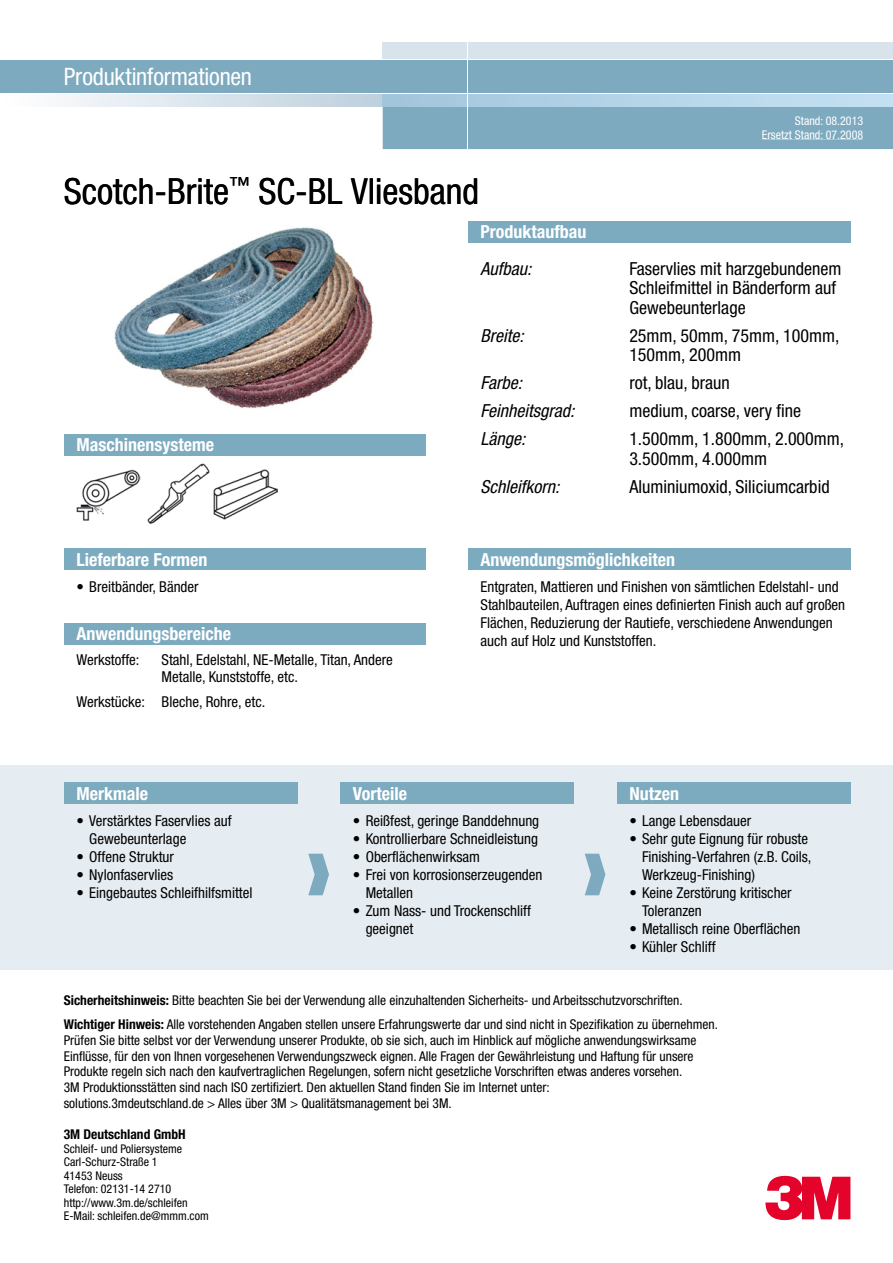
<style>
.page{position:relative;width:893px;height:1263px;background:#fff}
.page>*{position:absolute;margin:0;border:0;box-sizing:border-box;transform-origin:0 0}
.t1{font:condensed 36px "Helvetica Neue LT Pro";color:#000}
.t2{font:condensed 24px "Helvetica Neue LT Pro";letter-spacing:-.005em;color:#fff}
.t3{font:condensed 18px/19.5px "Helvetica Neue LT Pro";color:#000}
.t4{font:700 condensed 18px "Helvetica Neue LT Pro";color:#fff}
.t5{font:italic condensed 18px "Helvetica Neue LT Pro";color:#000}
.t6{font:condensed 15px/18px "Helvetica Neue LT Pro";color:#000}
.t7{font:condensed 13.5px/15.8px "Helvetica Neue LT Pro";color:#000}
.t8{font:700 condensed 13.5px "Helvetica Neue LT Pro";color:#000}
.t9{font:condensed 12px/13.5px "Helvetica Neue LT Pro";color:#000}
.t10{font:condensed 12px/14.4px "Helvetica Neue LT Pro";color:#fff;text-align:right}
.s1{font-weight:700}
</style>
<div class="page">
<div style="left:0;top:60px;width:893px;height:34px;background:#7eaac0"></div>
<div style="left:383px;top:43px;width:510px;height:17px;background:#d9e3eb"></div>
<svg style="left:63px;top:94px;width:320px;height:12px;background:#d8e2ea"></svg>
<div style="left:383px;top:106px;width:510px;height:43px;background:#7eaac0"></div>
<svg style="left:383px;top:94px;width:510px;height:12px;background:#b4d3e7"></svg>
<div style="left:795px;top:116px;width:68px;height:9px;background:#7eaac0"></div>
<div style="left:762px;top:130px;width:101px;height:9px;background:#7eaac0"></div>
<hr style="left:0;top:93px;width:893px;height:1px;background:#fff">
<hr style="left:468px;top:43px;width:1px;height:106px;background:#fff">
<hr style="left:0;top:59px;width:893px;height:1px;background:#fff">
<svg style="left:765px;top:1176px;width:85px;height:44px"></svg>
<div style="left:0;top:765px;width:893px;height:204px;background:#e6edf2"></div>
<svg style="left:308px;top:854px;width:21px;height:41px"></svg>
<svg style="left:585px;top:854px;width:20px;height:41px"></svg>
<img style="left:114px;top:227px;width:259px;height:182px">
<div style="left:468px;top:221px;width:382px;height:21px;background:#7caabf"></div>
<div style="left:64px;top:434px;width:361px;height:21px;background:#7caabf"></div>
<img style="left:77px;top:469px;width:63px;height:52px">
<img style="left:147px;top:463px;width:63px;height:61px">
<img style="left:213px;top:469px;width:64px;height:51px">
<div style="left:64px;top:549px;width:361px;height:21px;background:#7caabf"></div>
<div style="left:468px;top:549px;width:382px;height:21px;background:#7caabf"></div>
<div style="left:64px;top:783px;width:234px;height:21px;background:#7caabf"></div>
<div style="left:340px;top:783px;width:234px;height:21px;background:#7caabf"></div>
<div style="left:617px;top:783px;width:233px;height:21px;background:#7caabf"></div>
<div style="left:64px;top:623px;width:361px;height:21px;background:#7caabf"></div>
<h2 class="t2" style="left:64px;top:62px;width:190px">Produktinformationen</h2>
<h1 class="t1" style="left:64px;top:170px;width:417px">Scotch-Brite<sup>™</sup> SC-BL Vliesband</h1>
<p class="t10" style="left:762px;top:113px;width:103px">Stand: 08.2013<br>Ersetzt Stand: 07.2008</p>
<p class="t4" style="left:77px;top:434px;width:139px">Maschinensysteme</p>
<p class="t4" style="left:77px;top:548px;width:132px">Lieferbare Formen</p>
<p class="t6" style="left:77px;top:578px;width:124px">• Breitbänder, Bänder</p>
<p class="t4" style="left:77px;top:623px;width:156px">Anwendungsbereiche</p>
<p class="t6" style="left:77px;top:651px;width:64px">Werkstoffe:</p>
<p class="t6" style="left:162px;top:651px;width:233px;line-height:16.5px">Stahl, Edelstahl, NE-Metalle, Titan, Andere<br>Metalle, Kunststoffe, etc.</p>
<p class="t6" style="left:77px;top:692px;width:190px">Werkstücke: Bleche, Rohre, etc.</p>
<p class="t4" style="left:480px;top:221px;width:107px">Produktaufbau</p>
<p class="t5" style="left:480px;top:258px;width:52px">Aufbau:</p>
<p class="t3" style="left:629px;top:258px;width:214px">Faservlies mit harzgebundenem<br>Schleifmittel in Bänderform auf<br>Gewebeunterlage</p>
<p class="t5" style="left:480px;top:325px;width:45px">Breite:</p>
<p class="t3" style="left:629px;top:325px;width:211px">25mm, 50mm, 75mm, 100mm,<br>150mm, 200mm</p>
<p class="t5" style="left:480px;top:372px;width:43px">Farbe:</p>
<p class="t3" style="left:629px;top:373px;width:102px">rot, blau, braun</p>
<p class="t5" style="left:480px;top:400px;width:95px">Feinheitsgrad:</p>
<p class="t3" style="left:629px;top:401px;width:173px">medium, coarse, very fine</p>
<p class="t5" style="left:480px;top:428px;width:46px">Länge:</p>
<p class="t3" style="left:629px;top:429px;width:216px">1.500mm, 1.800mm, 2.000mm,<br>3.500mm, 4.000mm</p>
<p class="t5" style="left:480px;top:476px;width:80px">Schleifkorn:</p>
<p class="t3" style="left:629px;top:476px;width:202px">Aluminiumoxid, Siliciumcarbid</p>
<p class="t4" style="left:480px;top:548px;width:196px">Anwendungsmöglichkeiten</p>
<p class="t6" style="left:480px;top:578px;width:366px">Entgraten, Mattieren und Finishen von sämtlichen Edelstahl- und Stahlbauteilen, Auftragen eines definierten Finish auch auf großen Flächen, Reduzierung der Rautiefe, verschiedene Anwendungen auch auf Holz und Kunststoffen.</p>
<p class="t4" style="left:77px;top:782px;width:73px">Merkmale</p>
<p class="t6" style="left:89px;top:812px;width:144px;text-indent:-13px">• Verstärktes Faservlies auf<br>Gewebeunterlage</p>
<p class="t6" style="left:77px;top:848px;width:99px">• Offene Struktur</p>
<p class="t6" style="left:77px;top:866px;width:98px">• Nylonfaservlies</p>
<p class="t6" style="left:77px;top:884px;width:178px">• Eingebautes Schleifhilfsmittel</p>
<p class="t4" style="left:353px;top:782px;width:56px">Vorteile</p>
<p class="t6" style="left:353px;top:812px;width:188px">• Reißfest, geringe Banddehnung</p>
<p class="t6" style="left:353px;top:830px;width:187px">• Kontrollierbare Schneidleistung</p>
<p class="t6" style="left:353px;top:848px;width:129px">• Oberflächenwirksam</p>
<p class="t6" style="left:366px;top:866px;width:178px;text-indent:-13px">• Frei von korrosionserzeugenden<br>Metallen</p>
<p class="t6" style="left:366px;top:902px;width:167px;text-indent:-13px">• Zum Nass- und Trockenschliff geeignet</p>
<p class="t4" style="left:629px;top:782px;width:51px">Nutzen</p>
<p class="t6" style="left:629px;top:812px;width:123px">• Lange Lebensdauer</p>
<p class="t6" style="left:642px;top:830px;width:171px;text-indent:-13px">• Sehr gute Eignung für robuste<br>Finishing-Verfahren (z.B. Coils,<br>Werkzeug-Finishing)</p>
<p class="t6" style="left:642px;top:884px;width:151px;text-indent:-13px">• Keine Zerstörung kritischer<br>Toleranzen</p>
<p class="t6" style="left:629px;top:920px;width:173px">• Metallisch reine Oberflächen</p>
<p class="t6" style="left:629px;top:938px;width:88px">• Kühler Schliff</p>
<p class="t7" style="left:64px;top:988px;width:656px;line-height:24.3px"><span class="s1">Sicherheitshinweis:</span> Bitte beachten Sie bei der Verwendung alle einzuhaltenden Sicherheits- und Arbeitsschutzvorschriften.<br><span class="s1">Wichtiger Hinweis:</span> Alle vorstehenden Angaben stellen unsere Erfahrungswerte dar und sind nicht in Spezifikation zu übernehmen.</p>
<p class="t7" style="left:64px;top:1032px;width:634px">Prüfen Sie bitte selbst vor der Verwendung unserer Produkte, ob sie sich, auch im Hinblick auf mögliche anwendungswirksame Einflüsse, für den von Ihnen vorgesehenen Verwendungszweck eignen. Alle Fragen der Gewährleistung und Haftung für unsere Produkte regeln sich nach den kaufvertraglichen Regelungen, sofern nicht gesetzliche Vorschriften etwas anderes vorsehen.<br>3M Produktionsstätten sind nach ISO zertifiziert. Den aktuellen Stand finden Sie im Internet unter:<br>solutions.3mdeutschland.de &gt; Alles über 3M &gt; Qualitätsmanagement bei 3M.</p>
<p class="t8" style="left:64px;top:1126px;width:123px">3M Deutschland GmbH</p>
<p class="t9" style="left:64px;top:1142px;width:146px">Schleif- und Poliersysteme<br>Carl-Schurz-Straße 1<br>41453 Neuss<br>Telefon: 02131-14 2710 http://www.3m.de/schleifen<br>E-Mail: schleifen.de@mmm.com</p>
</div>
